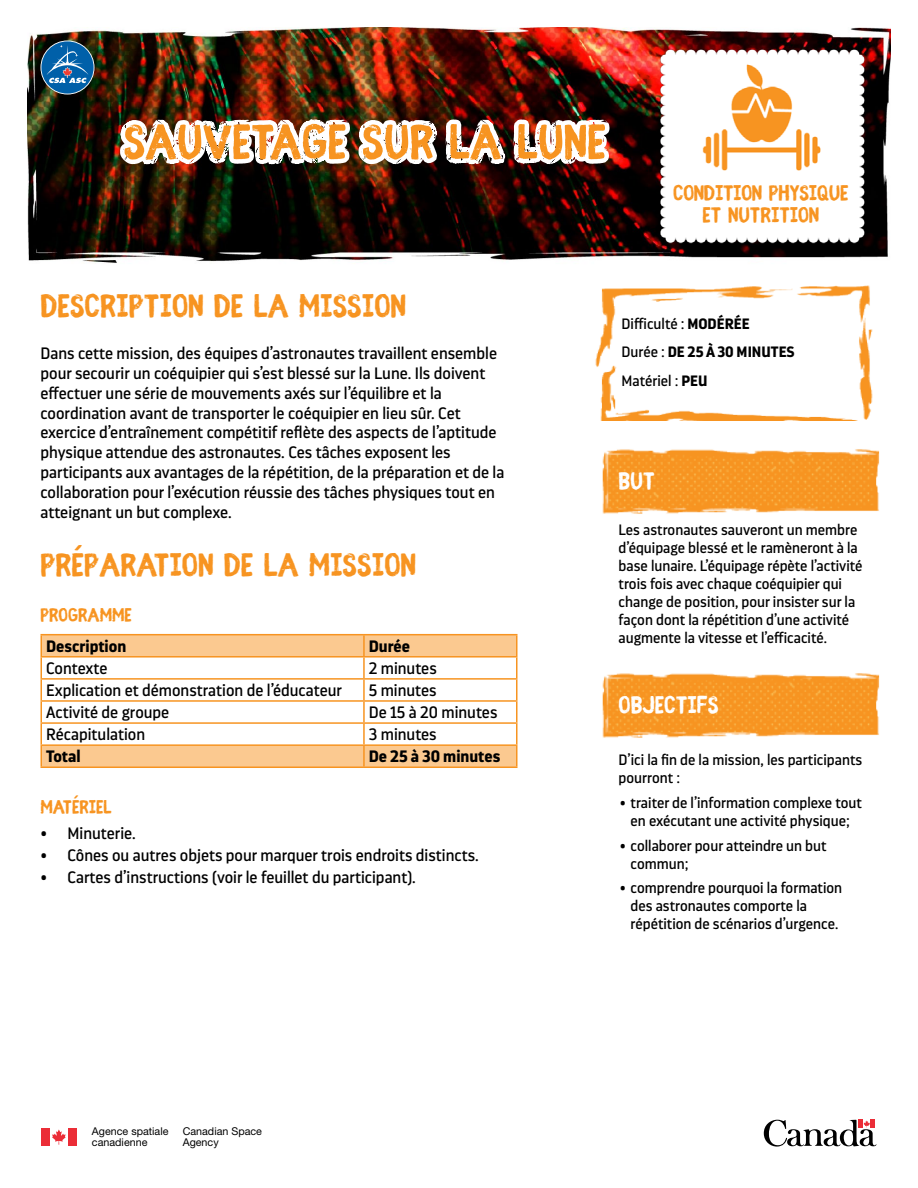
<style>
.page{position:relative;width:918px;height:1188px;background:#fff}
.page>*{position:absolute;margin:0;border:0;box-sizing:border-box;transform-origin:0 0}
.t1{font:700 54px "Fibre Vintage Full";color:#f79421}
.t2{font:700 36px "Fibre Vintage Full";color:#f79421}
.t3{font:700 27px "Fibre Vintage Full";color:#fff}
.t4{font:700 24px/22.5px "Fibre Vintage Full";letter-spacing:-.01em;color:#f79421;text-align:center}
.t5{font:700 21px "Fibre Vintage Full";color:#f79421}
.t6{font:16.5px/19.8px "Darwin Pro";color:#000}
.t7{font:700 16.5px "Darwin Pro";color:#000}
.t8{font:15px/18px "Darwin Pro";color:#000}
.t9{font:10.8px/10.8px "Helvetica Neue LT Std";color:#000}
.s1{font-weight:700}
</style>
<div class="page">
<img style="left:27px;top:27px;width:864px;height:234px">
<img style="left:645px;top:29px;width:234px;height:232px">
<img style="left:602px;top:449px;width:278px;height:65px">
<img style="left:602px;top:673px;width:278px;height:65px">
<img style="left:595px;top:285px;width:278px;height:135px">
<svg style="left:42px;top:635px;width:474px;height:132px"></svg>
<hr style="left:40px;top:746px;width:2px;height:21px;background:#f79421">
<hr style="left:40px;top:767px;width:324px;height:1px;background:#f79421">
<hr style="left:40px;top:634px;width:324px;height:1px;background:#f79421">
<hr style="left:40px;top:635px;width:2px;height:21px;background:#f79421">
<hr style="left:364px;top:634px;width:154px;height:1px;background:#f79421">
<hr style="left:363px;top:635px;width:2px;height:21px;background:#f79421">
<hr style="left:516px;top:635px;width:2px;height:21px;background:#f79421">
<hr style="left:40px;top:656px;width:324px;height:2px;background:#f79421">
<hr style="left:364px;top:656px;width:154px;height:2px;background:#f79421">
<hr style="left:40px;top:658px;width:2px;height:20px;background:#f79421">
<hr style="left:40px;top:678px;width:324px;height:2px;background:#f79421">
<hr style="left:40px;top:680px;width:2px;height:20px;background:#f79421">
<hr style="left:40px;top:700px;width:324px;height:2px;background:#f79421">
<hr style="left:40px;top:702px;width:2px;height:20px;background:#f79421">
<hr style="left:40px;top:722px;width:324px;height:2px;background:#f79421">
<hr style="left:40px;top:724px;width:2px;height:20px;background:#f79421">
<hr style="left:40px;top:744px;width:324px;height:2px;background:#f79421">
<hr style="left:363px;top:658px;width:2px;height:20px;background:#f79421">
<hr style="left:516px;top:658px;width:2px;height:20px;background:#f79421">
<hr style="left:364px;top:678px;width:154px;height:2px;background:#f79421">
<hr style="left:363px;top:680px;width:2px;height:20px;background:#f79421">
<hr style="left:516px;top:680px;width:2px;height:20px;background:#f79421">
<hr style="left:364px;top:700px;width:154px;height:2px;background:#f79421">
<hr style="left:363px;top:702px;width:2px;height:20px;background:#f79421">
<hr style="left:516px;top:702px;width:2px;height:20px;background:#f79421">
<hr style="left:364px;top:722px;width:154px;height:2px;background:#f79421">
<hr style="left:363px;top:724px;width:2px;height:20px;background:#f79421">
<hr style="left:516px;top:724px;width:2px;height:20px;background:#f79421">
<hr style="left:364px;top:744px;width:154px;height:2px;background:#f79421">
<hr style="left:363px;top:746px;width:2px;height:21px;background:#f79421">
<hr style="left:516px;top:746px;width:2px;height:21px;background:#f79421">
<hr style="left:364px;top:767px;width:154px;height:1px;background:#f79421">
<div style="left:41px;top:1128px;width:9px;height:18px;background:#eb2d37"></div>
<svg style="left:52px;top:1129px;width:14px;height:16px"></svg>
<div style="left:68px;top:1128px;width:9px;height:18px;background:#eb2d37"></div>
<img style="left:41px;top:27px;width:578px;height:236px">
<svg style="left:764px;top:1120px;width:112px;height:27px"></svg>
<h1 class="t1" style="left:123px;top:111px;width:484px">SAUVETAGE SUR LA LUNE</h1>
<h3 class="t4" style="left:673px;top:182px;width:177px">CONDITION PHYSIQUE<br>ET NUTRITION</h3>
<h2 class="t2" style="left:40px;top:285px;width:367px">DESCRIPTION DE LA MISSION</h2>
<p class="t6" style="left:40px;top:343px;width:465px">Dans cette mission, des équipes d’astronautes travaillent ensemble pour secourir un coéquipier qui s’est blessé sur la Lune. Ils doivent effectuer une série de mouvements axés sur l’équilibre et la coordination avant de transporter le coéquipier en lieu sûr. Cet exercice d’entraînement compétitif reflète des aspects de l’aptitude physique attendue des astronautes. Ces tâches exposent les participants aux avantages de la répétition, de la préparation et de la collaboration pour l’exécution réussie des tâches physiques tout en atteignant un but complexe.</p>
<h2 class="t2" style="left:40px;top:545px;width:377px">PRÉPARATION DE LA MISSION</h2>
<p class="t5" style="left:40px;top:603px;width:93px">PROGRAMME</p>
<p class="t7" style="left:46px;top:635px;width:82px">Description</p>
<p class="t7" style="left:369px;top:635px;width:43px">Durée</p>
<p class="t6" style="left:46px;top:658px;width:63px">Contexte</p>
<p class="t6" style="left:369px;top:658px;width:70px">2 minutes</p>
<p class="t6" style="left:46px;top:680px;width:297px">Explication et démonstration de l’éducateur</p>
<p class="t6" style="left:369px;top:680px;width:69px">5 minutes</p>
<p class="t6" style="left:46px;top:702px;width:125px">Activité de groupe</p>
<p class="t6" style="left:369px;top:702px;width:130px">De 15 à 20 minutes</p>
<p class="t6" style="left:46px;top:724px;width:101px">Récapitulation</p>
<p class="t6" style="left:369px;top:724px;width:69px">3 minutes</p>
<p class="t7" style="left:46px;top:745px;width:36px">Total</p>
<p class="t7" style="left:369px;top:745px;width:133px">De 25 à 30 minutes</p>
<p class="t5" style="left:40px;top:795px;width:73px">MATÉRIEL</p>
<p class="t6" style="left:40px;top:823px;width:97px">• Minuterie.</p>
<p class="t6" style="left:40px;top:845px;width:440px">• Cônes ou autres objets pour marquer trois endroits distincts.</p>
<p class="t6" style="left:40px;top:867px;width:377px">• Cartes d’instructions (voir le feuillet du participant).</p>
<p class="t8" style="left:622px;top:309px;width:175px;line-height:28.5px">Difficulté : <span class="s1">MODÉRÉE<br></span>Durée : <span class="s1">DE 25 À 30 MINUTES<br></span>Matériel : <span class="s1">PEU</span></p>
<h3 class="t3" style="left:619px;top:466px;width:38px">BUT</h3>
<p class="t8" style="left:619px;top:520px;width:246px">Les astronautes sauveront un membre d’équipage blessé et le ramèneront à la base lunaire. L’équipage répète l’activité trois fois avec chaque coéquipier qui change de position, pour insister sur la façon dont la répétition d’une activité augmente la vitesse et l’efficacité.</p>
<h3 class="t3" style="left:619px;top:690px;width:102px">OBJECTIFS</h3>
<p class="t8" style="left:619px;top:750px;width:245px">D’ici la fin de la mission, les participants pourront :</p>
<p class="t8" style="left:620px;top:793px;width:244px;text-align:center">• traiter de l’information complexe tout en exécutant une activité physique;</p>
<p class="t8" style="left:631px;top:836px;width:198px;text-indent:-11px">• collaborer pour atteindre un but commun;</p>
<p class="t8" style="left:631px;top:879px;width:213px;text-indent:-11px">• comprendre pourquoi la formation des astronautes comporte la répétition de scénarios d’urgence.</p>
<p class="t9" style="left:92px;top:1126px;width:78px">Agence spatiale canadienne</p>
<p class="t9" style="left:183px;top:1126px;width:81px">Canadian Space<br>Agency</p>
</div>
